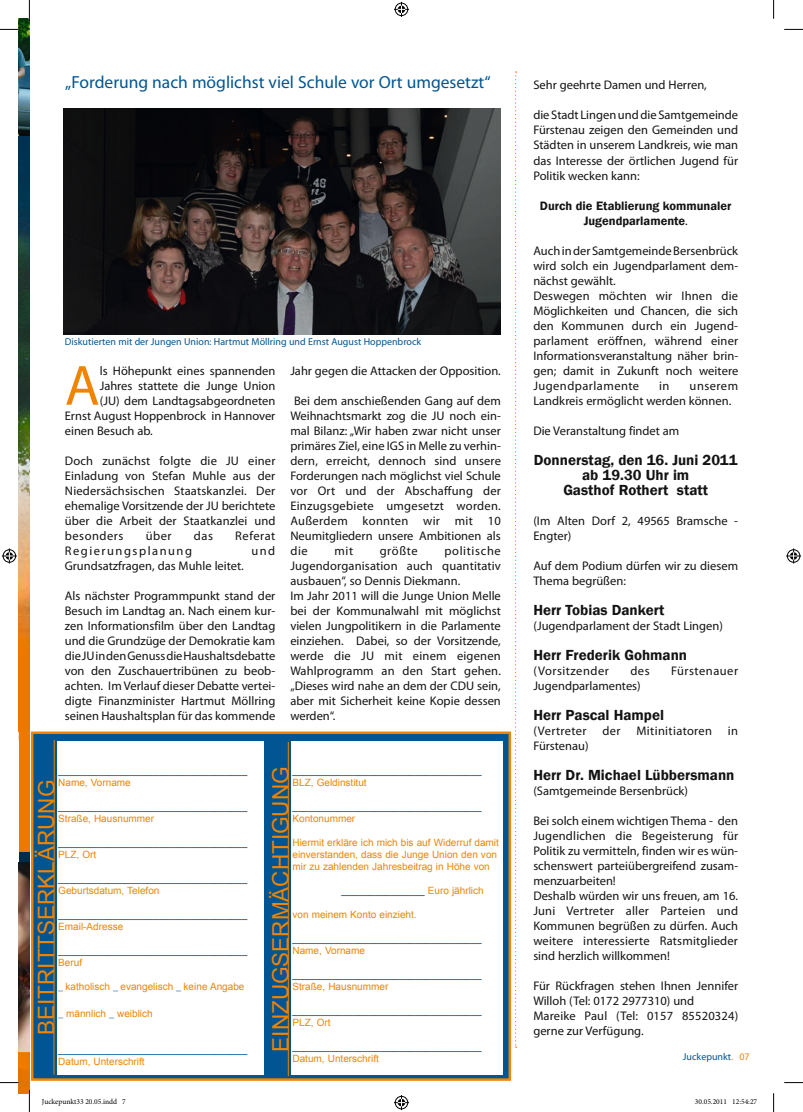
<style>
.page{position:relative;width:803px;height:1112px;background:#fff}
.page>*{position:absolute;margin:0;border:0;box-sizing:border-box;transform-origin:0 0}
.t1{font:57px "Myriad Pro";color:#f08400}
.t2{font:22.5px "Arial";color:#f08400}
.t3{font:17.5px "Myriad Pro";color:#005592}
.t4{font:600 15px/15px "Franklin Gothic";color:#141314;text-align:center}
.t5{font:12.5px/15px "Myriad Pro";color:#141314}
.t6{font:600 12.5px/15px "Franklin Gothic";color:#141314;text-align:center}
.t7{font:12.5px "Myriad Pro";letter-spacing:.04em;color:#141314}
.t8{font:12.5px "Myriad Pro";letter-spacing:.03em;color:#141314}
.t9{font:12.5px "Myriad Pro";letter-spacing:.12em;color:#141314}
.t10{font:10px/12px "Arial";color:#f08400}
.t11{font:10px "Arial";color:#005592}
.t12{font:10px "Myriad Pro";color:#005592}
.t13{font:7.5px "Minion Pro";color:#000}
.s1{font-family:"Myriad Pro";color:#005592}
.s2{color:#f08400}
.s3{font-family:"Myriad Pro";font-weight:400}
</style>
<div class="page">
<svg style="left:515px;top:71px;width:1px;height:976px"></svg>
<div style="left:32px;top:732px;width:478px;height:347px;background:#005592"></div>
<div style="left:31px;top:731px;width:480px;height:349px;border:2px solid #f08400"></div>
<div style="left:57px;top:740px;width:207px;height:334px;background:#fff"></div>
<div style="left:291px;top:741px;width:212px;height:333px;background:#fff"></div>
<hr style="left:54px;top:740px;width:1px;height:334px;background:#f08400">
<hr style="left:288px;top:742px;width:1px;height:333px;background:#f08400">
<img style="left:64px;top:109px;width:437px;height:225px">
<div style="left:19px;top:19px;width:10px;height:1073px;background:#ee7900"></div>
<div style="left:19px;top:851px;width:10px;height:241px;background:#002d4e"></div>
<img style="left:19px;top:259px;width:10px;height:149px">
<img style="left:19px;top:136px;width:10px;height:123px">
<img style="left:19px;top:408px;width:10px;height:47px">
<img style="left:28px;top:455px;width:1px;height:182px">
<img style="left:19px;top:430px;width:9px;height:208px">
<img style="left:19px;top:19px;width:10px;height:117px">
<img style="left:19px;top:862px;width:10px;height:190px">
<img style="left:19px;top:1052px;width:10px;height:40px">
<svg style="left:0;top:29px;width:19px;height:1px"></svg>
<svg style="left:784px;top:29px;width:19px;height:1px"></svg>
<svg style="left:0;top:1081px;width:19px;height:2px"></svg>
<svg style="left:784px;top:1082px;width:19px;height:1px"></svg>
<svg style="left:29px;top:0;width:1px;height:22px"></svg>
<svg style="left:29px;top:1089px;width:1px;height:22px"></svg>
<svg style="left:773px;top:0;width:1px;height:19px"></svg>
<svg style="left:773px;top:1093px;width:1px;height:18px"></svg>
<svg style="left:394px;top:2px;width:15px;height:15px"></svg>
<svg style="left:394px;top:1095px;width:15px;height:14px"></svg>
<svg style="left:2px;top:548px;width:15px;height:15px"></svg>
<svg style="left:786px;top:548px;width:15px;height:15px"></svg>
<h3 class="t3" style="left:65px;top:72px;width:427px">„Forderung nach möglichst viel Schule vor Ort umgesetzt“</h3>
<p class="t12" style="left:65px;top:335px;width:358px">Diskutierten mit der Jungen Union: Hartmut Möllring und Ernst August Hoppenbrock</p>
<h1 class="t1" style="left:65px;top:350px;width:36px">A</h1>
<p class="t5" style="left:100px;top:362px;width:177px">ls Höhepunkt eines spannenden</p>
<p class="t5" style="left:100px;top:377px;width:177px">Jahres stattete die Junge Union</p>
<p class="t5" style="left:100px;top:392px;width:177px">(JU) dem Landtagsabgeordneten</p>
<p class="t5" style="left:65px;top:407px;width:212px">Ernst August Hoppenbrock in Hannover</p>
<p class="t5" style="left:65px;top:422px;width:90px">einen Besuch ab.</p>
<p class="t5" style="left:65px;top:452px;width:212px;text-align:justify">Doch zunächst folgte die JU einer Einladung von Stefan Muhle aus der Niedersächsischen Staatskanzlei. Der ehemalige Vorsitzende der JU berichtete über die Arbeit der Staatkanzlei und besonders</p>
<p class="t5" style="left:146px;top:527px;width:27px">über</p>
<p class="t5" style="left:194px;top:527px;width:21px">das</p>
<p class="t7" style="left:235px;top:527px;width:42px">Referat</p>
<p class="t9" style="left:65px;top:542px;width:129px">Regierungsplanung</p>
<p class="t5" style="left:251px;top:542px;width:25px">und</p>
<p class="t5" style="left:65px;top:557px;width:180px">Grundsatzfragen, das Muhle leitet.</p>
<p class="t5" style="left:65px;top:587px;width:212px;text-align:justify">Als nächster Programmpunkt stand der Besuch im Landtag an. Nach einem kur&shy;zen Informationsfilm über den Landtag und die Grundzüge der Demokratie kam die JU in den Genuss die Haushaltsdebatte von den Zuschauertribünen zu beob&shy;achten. Im Verlauf dieser Debatte vertei&shy;digte Finanzminister Hartmut Möllring seinen Haushaltsplan für das kommende</p>
<p class="t5" style="left:290px;top:362px;width:212px">Jahr gegen die Attacken der Opposition.</p>
<p class="t5" style="left:290px;top:392px;width:212px;text-align:justify">Bei dem anschießenden Gang auf dem Weihnachtsmarkt zog die JU noch ein&shy;mal Bilanz: „Wir haben zwar nicht unser primäres Ziel, eine IGS in Melle zu verhin&shy;dern, erreicht, dennoch sind unsere Forderungen nach möglichst viel Schule vor Ort und der Abschaffung der Einzugsgebiete umgesetzt worden.<br>Außerdem konnten wir mit 10<br>Neumitgliedern unsere Ambitionen als die</p>
<p class="t5" style="left:334px;top:542px;width:20px">mit</p>
<p class="t5" style="left:380px;top:542px;width:40px">größte</p>
<p class="t5" style="left:290px;top:542px;width:212px;text-indent:154px">politische<br>Jugendorganisation auch quantitativ ausbauen“, so Dennis Diekmann.<br>Im Jahr 2011 will die Junge Union Melle bei der Kommunalwahl mit möglichst vielen Jungpolitikern in die Parlamente einziehen. Dabei, so der Vorsitzende, werde die JU mit einem eigenen<br>Wahlprogramm an den Start gehen. „Dieses wird nahe an dem der CDU sein, aber mit Sicherheit keine Kopie dessen werden“.</p>
<p class="t10" style="left:58px;top:776px;width:74px">Name, Vorname</p>
<p class="t10" style="left:58px;top:812px;width:97px">Straße, Hausnummer</p>
<p class="t10" style="left:58px;top:848px;width:40px">PLZ, Ort</p>
<p class="t10" style="left:58px;top:884px;width:103px">Geburtsdatum, Telefon</p>
<p class="t10" style="left:58px;top:920px;width:67px">Email-Adresse</p>
<p class="t10" style="left:58px;top:956px;width:25px">Beruf</p>
<p class="t10" style="left:58px;top:980px;width:188px"><span class="s1">_</span> katholisch <span class="s1">_</span> evangelisch <span class="s1">_</span> keine Angabe</p>
<p class="t10" style="left:58px;top:1007px;width:96px"><span class="s1">_</span> männlich <span class="s1">_</span> weiblich</p>
<p class="t10" style="left:58px;top:1055px;width:88px">Datum, Unterschrift</p>
<h2 class="t2" style="left:32px;top:1034px;width:257px;rotate:-90deg">BEiTriTTSErKLärUNG</h2>
<h2 class="t2" style="left:266px;top:1051px;width:287px;rotate:-90deg">EiNZUGSErmäcHTiGUNG</h2>
<p class="t11" style="left:292px;top:763px;width:191px">__________________________________</p>
<p class="t10" style="left:292px;top:776px;width:76px">BLZ, Geldinstitut</p>
<p class="t11" style="left:292px;top:799px;width:191px">__________________________________</p>
<p class="t10" style="left:292px;top:812px;width:64px">Kontonummer</p>
<p class="t10" style="left:292px;top:836px;width:208px">Hiermit erkläre ich mich bis auf Widerruf damit einverstanden, dass die Junge Union den von mir zu zahlenden Jahresbeitrag in Höhe von</p>
<p class="t11" style="left:341px;top:883px;width:144px">_______________ <span class="s2">Euro jährlich</span></p>
<p class="t10" style="left:292px;top:908px;width:126px">von meinem Konto einzieht.</p>
<p class="t11" style="left:292px;top:931px;width:191px">__________________________________</p>
<p class="t10" style="left:292px;top:944px;width:74px">Name, Vorname</p>
<p class="t11" style="left:292px;top:967px;width:191px">__________________________________</p>
<p class="t10" style="left:292px;top:980px;width:98px">Straße, Hausnummer</p>
<p class="t11" style="left:292px;top:1003px;width:191px">__________________________________</p>
<p class="t10" style="left:292px;top:1016px;width:40px">PLZ, Ort</p>
<p class="t11" style="left:292px;top:1039px;width:191px">__________________________________</p>
<p class="t10" style="left:292px;top:1052px;width:88px">Datum, Unterschrift</p>
<p class="t5" style="left:533px;top:77px;width:175px">Sehr geehrte Damen und Herren,</p>
<p class="t5" style="left:533px;top:107px;width:206px;text-align:justify">die Stadt Lingen und die Samtgemeinde Fürstenau zeigen den Gemeinden und Städten in unserem Landkreis, wie man das Interesse der örtlichen Jugend für Politik wecken kann:</p>
<p class="t6" style="left:540px;top:198px;width:193px">Durch die Etablierung kommunaler<br>Jugendparlamente<span class="s3">.</span></p>
<p class="t5" style="left:533px;top:242px;width:206px">Auch in der Samtgemeinde Bersenbrück wird solch ein Jugendparlament dem&shy;nächst gewählt.<br>Deswegen möchten wir Ihnen die<br>Möglichkeiten und Chancen, die sich den Kommunen durch ein Jugend&shy;parlament eröffnen, während einer<br>Informationsveranstaltung näher brin&shy;gen; damit in Zukunft noch weitere<br>Jugendparlamente</p>
<p class="t5" style="left:659px;top:377px;width:12px">in</p>
<p class="t5" style="left:533px;top:377px;width:206px;text-indent:156px">unserem<br>Landkreis ermöglicht werden können.</p>
<p class="t5" style="left:533px;top:422px;width:148px">Die Veranstaltung findet am</p>
<p class="t4" style="left:534px;top:452px;width:205px">Donnerstag, den 16. Juni 2011 ab 19.30 Uhr im<br>Gasthof Rothert statt</p>
<p class="t5" style="left:533px;top:512px;width:206px">(Im Alten Dorf 2, 49565 Bramsche -<br>Engter)</p>
<p class="t5" style="left:533px;top:557px;width:206px">Auf dem Podium dürfen wir zu diesem<br>Thema begrüßen:</p>
<p class="t4" style="left:533px;top:602px;width:133px">Herr Tobias Dankert</p>
<p class="t5" style="left:533px;top:617px;width:191px">(Jugendparlament der Stadt Lingen)</p>
<p class="t4" style="left:533px;top:647px;width:155px">Herr Frederik Gohmann</p>
<p class="t7" style="left:533px;top:662px;width:77px">(Vorsitzender</p>
<p class="t5" style="left:630px;top:662px;width:21px">des</p>
<p class="t7" style="left:671px;top:662px;width:69px">Fürstenauer</p>
<p class="t5" style="left:533px;top:677px;width:109px">Jugendparlamentes)</p>
<p class="t4" style="left:533px;top:707px;width:132px">Herr Pascal Hampel</p>
<p class="t8" style="left:533px;top:722px;width:55px">(Vertreter</p>
<p class="t5" style="left:602px;top:722px;width:20px">der</p>
<p class="t8" style="left:636px;top:722px;width:77px">Mitinitiatoren</p>
<p class="t5" style="left:728px;top:722px;width:12px">in</p>
<p class="t5" style="left:533px;top:737px;width:57px">Fürstenau)</p>
<p class="t4" style="left:533px;top:767px;width:203px">Herr Dr. Michael Lübbersmann</p>
<p class="t5" style="left:533px;top:782px;width:156px">(Samtgemeinde Bersenbrück)</p>
<p class="t5" style="left:533px;top:812px;width:206px">Bei solch einem wichtigen Thema - den Jugendlichen die Begeisterung für Politik zu vermitteln, finden wir es wün&shy;schenswert parteiübergreifend zusam&shy;menzuarbeiten!<br>Deshalb würden wir uns freuen, am 16.<br>Juni Vertreter aller Parteien und Kommunen begrüßen zu dürfen. Auch weitere interessierte Ratsmitglieder sind herzlich willkommen!</p>
<p class="t5" style="left:533px;top:977px;width:206px">Für Rückfragen stehen Ihnen Jennifer<br>Willoh (Tel: 0172 2977310) und<br>Mareike Paul (Tel: 0157 85520324) gerne zur Verfügung.</p>
<p class="t12" style="left:683px;top:1049px;width:68px">Juckepunkt<span class="s2">. 07</span></p>
<p class="t13" style="left:42px;top:1096px;width:86px">Juckepunkt33 20.05.indd 7</p>
<p class="t13" style="left:695px;top:1096px;width:64px">30.05.2011 12:54:27</p>
</div>
